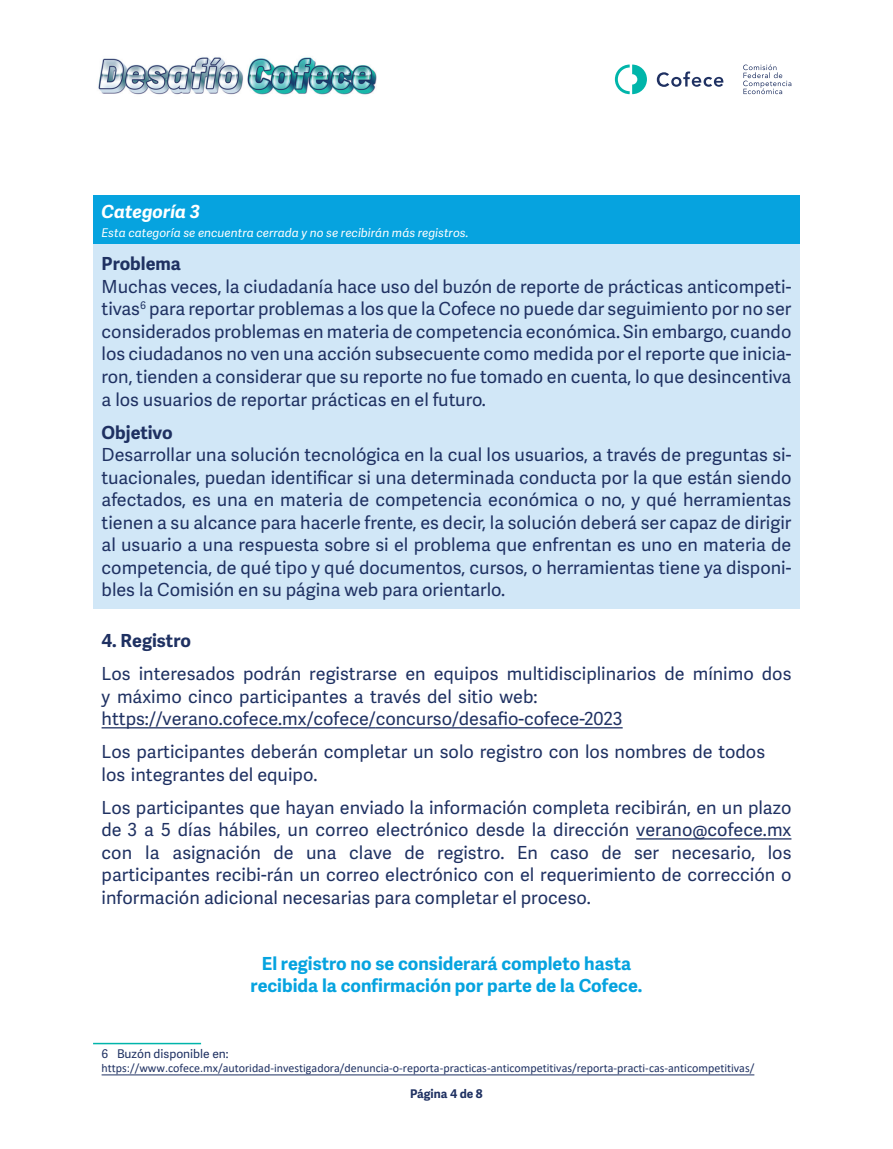
<style>
.page{position:relative;width:893px;height:1149px;background:#fff}
.page>*{position:absolute;margin:0;border:0;box-sizing:border-box;transform-origin:0 0}
.t1{font:18px/22.5px "Adelle Sans";color:#1f3162}
.t2{font:700 18px/22.5px "Adelle Sans";color:#06a3df;text-align:center}
.t3{font:italic 700 18px "Adelle Sans";color:#fff}
.Nota_al_Pie{font:12px/14.4px "Calibri";color:#1f3162}
.t4{font:italic 12px "Adelle Sans";color:#fff}
.t5{font:700 12px "Adelle Sans";color:#1f3162}
.s1{font-weight:700}
.s2{font-family:"Adelle Sans"}
</style>
<div class="page">
<img style="left:98px;top:57px;width:279px;height:38px">
<svg style="left:615px;top:65px;width:32px;height:29px"></svg>
<svg style="left:743px;top:65px;width:48px;height:29px"></svg>
<svg style="left:657px;top:71px;width:66px;height:16px"></svg>
<div style="left:93px;top:196px;width:707px;height:50px;background:#06a3df"></div>
<div style="left:93px;top:244px;width:707px;height:39px;background:#d1e7f7"></div>
<div style="left:93px;top:266px;width:707px;height:152px;background:#d1e7f7"></div>
<div style="left:93px;top:412px;width:707px;height:39px;background:#d1e7f7"></div>
<div style="left:93px;top:434px;width:707px;height:175px;background:#d1e7f7"></div>
<hr style="left:93px;top:1042px;width:108px;height:1px;background:#00b5aa">
<hr style="left:102px;top:727px;width:274px;height:1px;background:#1f3162">
<hr style="left:376px;top:727px;width:247px;height:1px;background:#1f3162">
<hr style="left:636px;top:838px;width:155px;height:1px;background:#1f3162">
<hr style="left:102px;top:1074px;width:547px;height:1px;background:#1f3162">
<hr style="left:649px;top:1074px;width:105px;height:1px;background:#1f3162">
<p class="t3" style="left:102px;top:201px;width:100px">Categoría 3</p>
<p class="t4" style="left:102px;top:226px;width:368px">Esta categoría se encuentra cerrada y no se recibirán más registros.</p>
<p class="t1" style="left:102px;top:253px;width:691px"><span class="s1">Problema<br></span>Muchas veces, la ciudadanía hace uso del buzón de reporte de prácticas anticompeti&shy;tivas<sup>6</sup> para reportar problemas a los que la Cofece no puede dar seguimiento por no ser considerados problemas en materia de competencia económica. Sin embargo, cuando los ciudadanos no ven una acción subsecuente como medida por el reporte que inicia&shy;ron, tienden a considerar que su reporte no fue tomado en cuenta, lo que desincentiva a los usuarios de reportar prácticas en el futuro.</p>
<p class="t1" style="left:102px;top:421px;width:691px"><span class="s1">Objetivo<br></span>Desarrollar una solución tecnológica en la cual los usuarios, a través de preguntas si&shy;tuacionales, puedan identificar si una determinada conducta por la que están siendo afectados, es una en materia de competencia económica o no, y qué herramientas tienen a su alcance para hacerle frente, es decir, la solución deberá ser capaz de dirigir al usuario a una respuesta sobre si el problema que enfrentan es uno en materia de competencia, de qué tipo y qué documentos, cursos, o herramientas tiene ya disponi&shy;bles la Comisión en su página web para orientarlo.</p>
<p class="t1" style="left:102px;top:624px;width:691px;line-height:33px"><span class="s1">4. Registro<br></span>Los interesados podrán registrarse en equipos multidisciplinarios de mínimo dos</p>
<p class="t1" style="left:102px;top:685px;width:523px">y máximo cinco participantes a través del sitio web: https://verano.cofece.mx/cofece/concurso/desafio-cofece-2023</p>
<p class="t1" style="left:102px;top:741px;width:665px">Los participantes deberán completar un solo registro con los nombres de todos los integrantes del equipo.</p>
<p class="t1" style="left:102px;top:796px;width:691px;text-align:justify">Los participantes que hayan enviado la información completa recibirán, en un plazo de 3 a 5 días hábiles, un correo electrónico desde la dirección verano@cofece.mx con la asignación de una clave de registro. En caso de ser necesario, los participantes recibi-rán un correo electrónico con el requerimiento de corrección o información adicional necesarias para completar el proceso.</p>
<p class="t2" style="left:251px;top:952px;width:393px">El registro no se considerará completo hasta recibida la confirmación por parte de la Cofece.</p>
<p class="Nota_al_Pie" style="left:102px;top:1046px;width:654px"><span class="s2">6 Buzón disponible en: </span>https://www.cofece.mx/autoridad-investigadora/denuncia-o-reporta-practicas-anticompetitivas/reporta-practi-cas-anticompetitivas/</p>
<p class="t5" style="left:410px;top:1086px;width:74px">Página 4 de 8</p>
</div>
